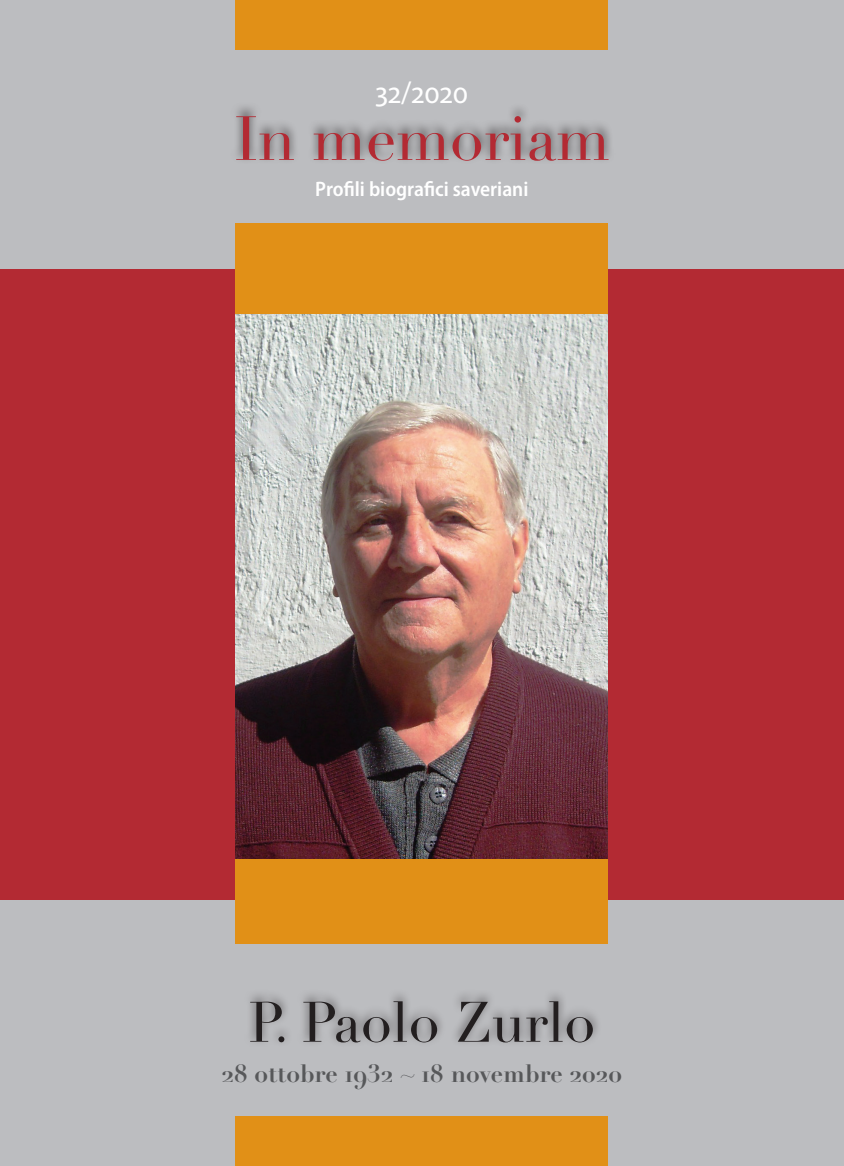
<style>
.page{position:relative;width:844px;height:1166px;background:#fff}
.page>*{position:absolute;margin:0;border:0;box-sizing:border-box;transform-origin:0 0}
.t1{font:61.25px "Didot LT Std";color:#b32a33}
.t2{font:56px "Didot LT Std";color:#231f20}
.t3{font:semi-condensed 31.5px "Myriad Pro";color:#fff}
.t4{font:700 24.5px "Didot LT Std";color:#57585a}
.t5{font:600 semi-condensed 21px "Myriad Pro";color:#fff}
</style>
<div class="page">
<div style="left:0;top:0;width:843px;height:1166px;background:#bcbdc0"></div>
<div style="left:0;top:269px;width:843px;height:631px;background:#b32a33"></div>
<div style="left:235px;top:224px;width:372px;height:720px;background:#e19017"></div>
<div style="left:235px;top:0;width:373px;height:50px;background:#e19017"></div>
<div style="left:235px;top:1116px;width:373px;height:50px;background:#e19017"></div>
<img style="left:235px;top:315px;width:372px;height:543px">
<div style="left:228px;top:102px;width:388px;height:63px;background:#231f20;opacity:.75"></div>
<div style="left:242px;top:988px;width:359px;height:60px;background:#231f20;opacity:.6"></div>
<p class="t3" style="left:375px;top:73px;width:94px">32/2020</p>
<h1 class="t1" style="left:234px;top:102px;width:377px">In memoriam</h1>
<p class="t5" style="left:315px;top:176px;width:215px">Profili biografici saveriani</p>
<h2 class="t2" style="left:248px;top:989px;width:348px">P. Paolo Zurlo</h2>
<p class="t4" style="left:221px;top:1058px;width:402px">28 ottobre 1932 ~ 18 novembre 2020</p>
</div>
